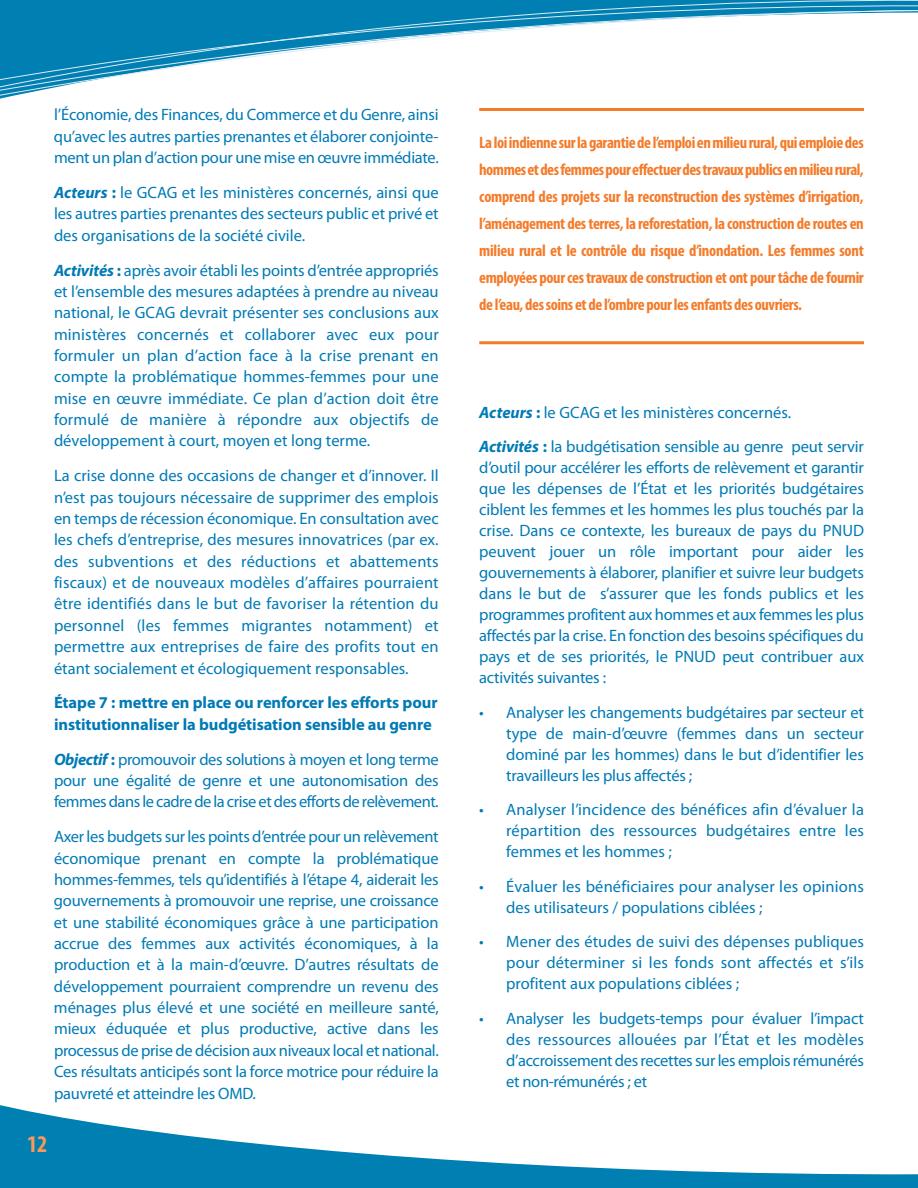
<style>
.page{position:relative;width:918px;height:1188px;background:#fff}
.page>*{position:absolute;margin:0;border:0;box-sizing:border-box;transform-origin:0 0}
.t1{font:700 condensed 24px "Myriad Pro";color:#f79958}
.t2{font:16.5px/21.3px "Myriad Pro";letter-spacing:-.005em;color:#007ab6;text-align:justify}
.t3{font:700 condensed 16.5px/27px "Myriad Pro";letter-spacing:-.025em;color:#f47b2a;text-align:justify}
.t4{font:700 16.5px/21.3px "Myriad Pro";letter-spacing:-.005em;color:#007ab6}
.s1{font-weight:700;font-style:italic}
.s2{font-weight:700}
</style>
<div class="page">
<svg style="left:0;top:1105px;width:918px;height:83px"></svg>
<svg style="left:0;top:84px;width:72px;height:6px"></svg>
<svg style="left:0;top:0;width:918px;height:84px"></svg>
<hr style="left:479px;top:108px;width:385px;height:3px;background:#f47b2a">
<hr style="left:479px;top:341px;width:385px;height:3px;background:#f47b2a">
<p class="t2" style="left:54px;top:106px;width:386px">l’Économie, des Finances, du Commerce et du Genre, ainsi qu’avec les autres parties prenantes et élaborer conjointe&shy;ment un plan d’action pour une mise en œuvre immédiate.</p>
<p class="t2" style="left:54px;top:183px;width:386px"><span class="s1">Acteurs</span> <span class="s2">:</span> le GCAG et les ministères concernés, ainsi que les autres parties prenantes des secteurs public et privé et des organisations de la société civile.</p>
<p class="t2" style="left:54px;top:261px;width:386px"><span class="s1">Activités</span> <span class="s2">:</span> après avoir établi les points d’entrée appropriés et l’ensemble des mesures adaptées à prendre au niveau national, le GCAG devrait présenter ses conclusions aux ministères concernés et collaborer avec eux pour formuler un plan d’action face à la crise prenant en compte la problématique hommes-femmes pour une mise en œuvre immédiate. Ce plan d’action doit être formulé de manière à répondre aux objectifs de développement à court, moyen et long terme.</p>
<p class="t2" style="left:54px;top:466px;width:386px">La crise donne des occasions de changer et d’innover. Il n’est pas toujours nécessaire de supprimer des emplois en temps de récession économique. En consultation avec les chefs d’entreprise, des mesures innovatrices (par ex. des subventions et des réductions et abattements fiscaux) et de nouveaux modèles d’affaires pourraient être identifiés dans le but de favoriser la rétention du personnel (les femmes migrantes notamment) et permettre aux entreprises de faire des profits tout en étant socialement et écologiquement responsables.</p>
<p class="t4" style="left:54px;top:694px;width:385px">Étape 7 : mettre en place ou renforcer les efforts pour institutionnaliser la budgétisation sensible au genre</p>
<p class="t2" style="left:54px;top:750px;width:386px"><span class="s1">Objectif</span> <span class="s2">:</span> promouvoir des solutions à moyen et long terme pour une égalité de genre et une autonomisation des femmes dans le cadre de la crise et des efforts de relèvement.</p>
<p class="t2" style="left:54px;top:827px;width:386px">Axer les budgets sur les points d’entrée pour un relèvement économique prenant en compte la problématique hommes-femmes, tels qu’identifiés à l’étape 4, aiderait les gouvernements à promouvoir une reprise, une croissance et une stabilité économiques grâce à une participation accrue des femmes aux activités économiques, à la production et à la main-d’œuvre. D’autres résultats de développement pourraient comprendre un revenu des ménages plus élevé et une société en meilleure santé, mieux éduquée et plus productive, active dans les processus de prise de décision aux niveaux local et national.<br>Ces résultats anticipés sont la force motrice pour réduire la pauvreté et atteindre les OMD.</p>
<h1 class="t1" style="left:27px;top:1136px;width:22px">12</h1>
<p class="t3" style="left:479px;top:130px;width:386px">Laloiindiennesurlagarantiedel’emploienmilieurural,quiemploiedes hommesetdesfemmespoureffectuerdestravauxpublicsenmilieurural, comprend des projets sur la reconstruction des systèmes d’irrigation, l’aménagement des terres, la reforestation, la construction de routes en milieu rural et le contrôle du risque d’inondation. Les femmes sont employées pourcestravaux de construction et ont pourtâche de fournir de l’eau,dessoins etde l’ombrepourles enfantsdes ouvriers.</p>
<p class="t2" style="left:479px;top:396px;width:386px;line-height:34.5px"><span class="s1">Acteurs</span> <span class="s2">:</span> le GCAG et les ministères concernés.<br><span class="s1">Activités</span> <span class="s2">:</span> la budgétisation sensible au genre peut servir</p>
<p class="t2" style="left:479px;top:458px;width:386px">d’outil pour accélérer les efforts de relèvement et garantir que les dépenses de l’État et les priorités budgétaires ciblent les femmes et les hommes les plus touchés par la crise. Dans ce contexte, les bureaux de pays du PNUD peuvent jouer un rôle important pour aider les gouvernements à élaborer, planifier et suivre leur budgets dans le but de s’assurer que les fonds publics et les programmes profitent aux hommes et aux femmes les plus affectés par la crise. En fonction des besoins spécifiques du pays et de ses priorités, le PNUD peut contribuer aux activités suivantes :</p>
<p class="t2" style="left:506px;top:703px;width:359px;text-indent:-27px">• Analyser les changements budgétaires par secteur et type de main-d’œuvre (femmes dans un secteur dominé par les hommes) dans le but d’identifier les travailleurs les plus affectés ;</p>
<p class="t2" style="left:506px;top:800px;width:359px;text-indent:-27px">• Analyser l’incidence des bénéfices afin d’évaluer la répartition des ressources budgétaires entre les femmes et les hommes ;</p>
<p class="t2" style="left:506px;top:877px;width:359px;text-indent:-27px">• Évaluer les bénéficiaires pour analyser les opinions des utilisateurs / populations ciblées ;</p>
<p class="t2" style="left:506px;top:932px;width:359px;text-indent:-27px">• Mener des études de suivi des dépenses publiques pour déterminer si les fonds sont affectés et s’ils profitent aux populations ciblées ;</p>
<p class="t2" style="left:506px;top:1009px;width:359px;text-indent:-27px">• Analyser les budgets-temps pour évaluer l’impact des ressources allouées par l’État et les modèles d’accroissement des recettes sur les emplois rémunérés et non-rémunérés ; et</p>
</div>
